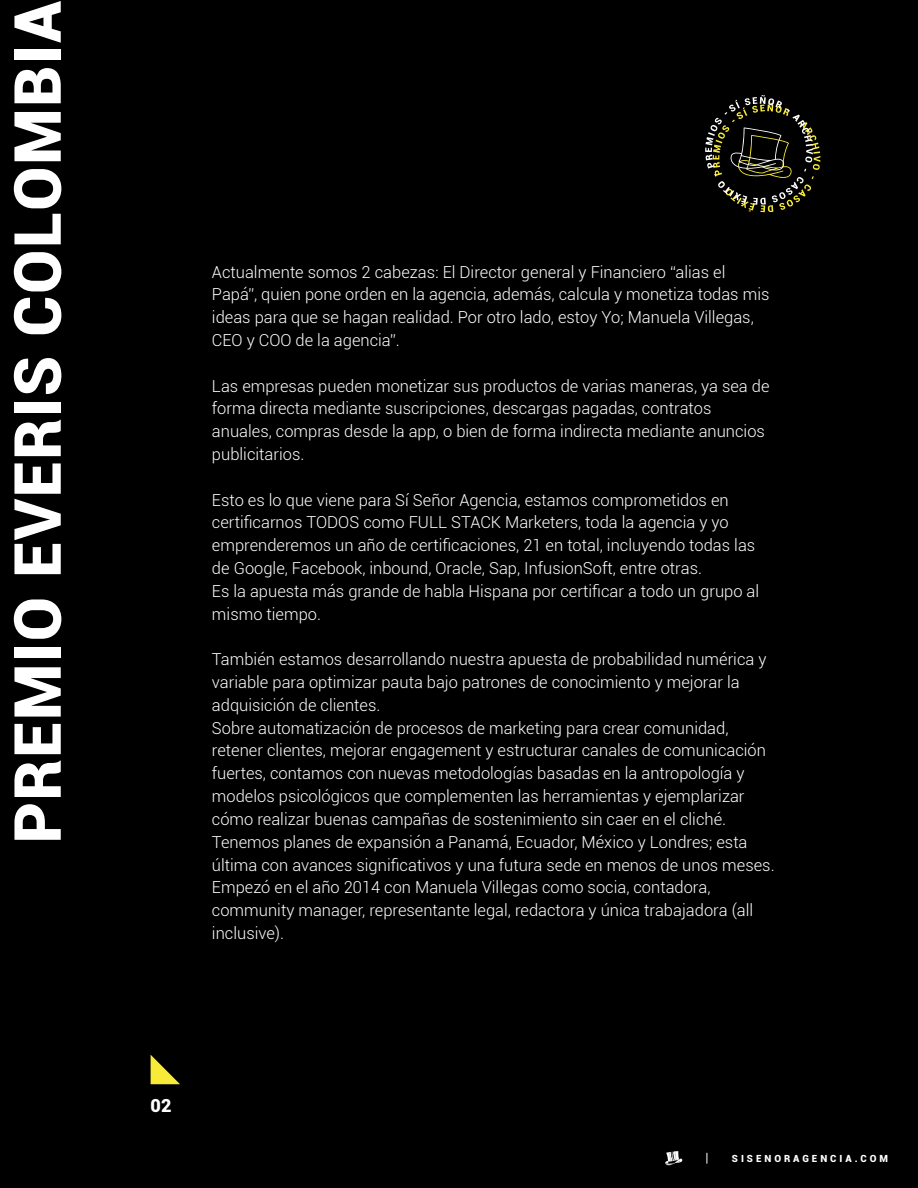
<style>
.page{position:relative;width:918px;height:1188px;background:#000}
.page>*{position:absolute;margin:0;border:0;box-sizing:border-box;transform-origin:0 0}
.t1{font:900 65.1px "Roboto";letter-spacing:.02em;color:#fff}
.t2{font:900 18px "Roboto";color:#fff}
.t3{font:300 16.5px/22.8px "Roboto";color:#fff}
.t4{font:900 9.9px "Roboto";letter-spacing:.3em;color:#fff}
</style>
<div class="page">
<svg style="left:665px;top:1151px;width:18px;height:15px"></svg>
<svg style="left:705px;top:95px;width:115px;height:117px;background:#212015"></svg>
<svg style="left:151px;top:1055px;width:29px;height:29px"></svg>
<h1 class="t1" style="left:-9px;top:843px;width:844px;rotate:-90deg">PREMIO EVERIS COLOMBIA</h1>
<p class="t3" style="left:212px;top:260px;width:559px">Actualmente somos 2 cabezas: El Director general y Financiero “alias el Papá”, quien pone orden en la agencia, además, calcula y monetiza todas mis ideas para que se hagan realidad. Por otro lado, estoy Yo; Manuela Villegas, CEO y COO de la agencia”.</p>
<p class="t3" style="left:212px;top:374px;width:559px">Las empresas pueden monetizar sus productos de varias maneras, ya sea de forma directa mediante suscripciones, descargas pagadas, contratos anuales, compras desde la app, o bien de forma indirecta mediante anuncios publicitarios.</p>
<p class="t3" style="left:212px;top:488px;width:549px">Esto es lo que viene para Sí Señor Agencia, estamos comprometidos en certificarnos TODOS como FULL STACK Marketers, toda la agencia y yo emprenderemos un año de certificaciones, 21 en total, incluyendo todas las de Google, Facebook, inbound, Oracle, Sap, InfusionSoft, entre otras.<br>Es la apuesta más grande de habla Hispana por certificar a todo un grupo al mismo tiempo.</p>
<p class="t3" style="left:212px;top:647px;width:564px">También estamos desarrollando nuestra apuesta de probabilidad numérica y variable para optimizar pauta bajo patrones de conocimiento y mejorar la adquisición de clientes.<br>Sobre automatización de procesos de marketing para crear comunidad, retener clientes, mejorar engagement y estructurar canales de comunicación fuertes, contamos con nuevas metodologías basadas en la antropología y modelos psicológicos que complementen las herramientas y ejemplarizar cómo realizar buenas campañas de sostenimiento sin caer en el cliché.<br>Tenemos planes de expansión a Panamá, Ecuador, México y Londres; esta última con avances significativos y una futura sede en menos de unos meses.<br>Empezó en el año 2014 con Manuela Villegas como socia, contadora, community manager, representante legal, redactora y única trabajadora (all inclusive).</p>
<p class="t2" style="left:151px;top:1093px;width:22px">02</p>
<p class="t4" style="left:732px;top:1151px;width:158px">SISENORAGENCIA.COM</p>
</div>
